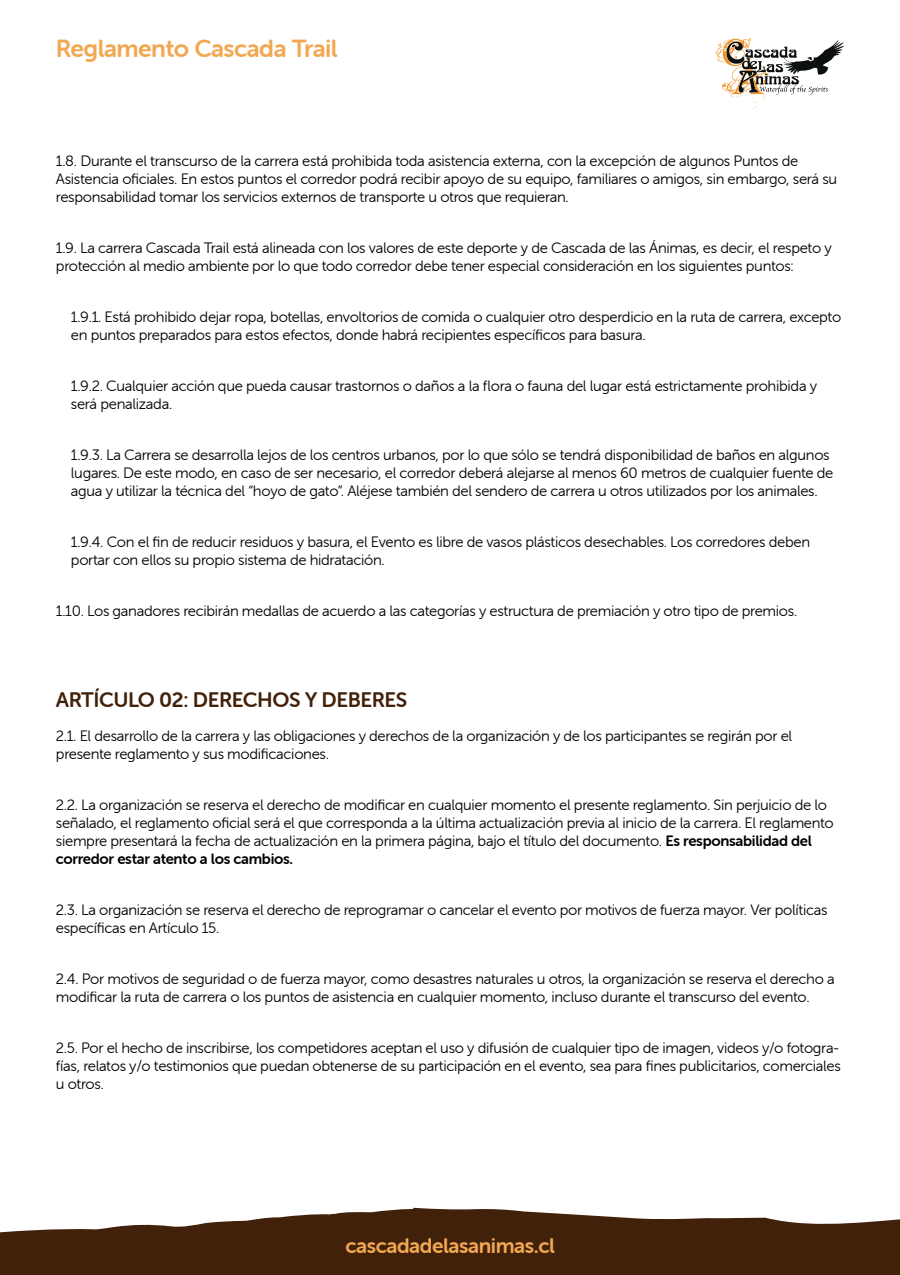
<style>
.page{position:relative;width:900px;height:1275px;background:#fff}
.page>*{position:absolute;margin:0;border:0;box-sizing:border-box;transform-origin:0 0}
.t1{font:24.75px "Museo Sans Rounded 700";letter-spacing:-.02em;color:#f2a852}
.t2{font:21px "Museo Sans Rounded 700";letter-spacing:-.02em;color:#42210b}
.t3{font:21px "Museo Sans Rounded 700";letter-spacing:-.02em;color:#f2a852}
.t4{font:15px/18px "Museo Sans Rounded 300";letter-spacing:-.02em;color:#000}
.t5{font:15px "Museo Sans Rounded 700";letter-spacing:-.02em;color:#000}
.s1{font-family:"Museo Sans Rounded 700"}
</style>
<div class="page">
<svg style="left:714px;top:38px;width:130px;height:71px"></svg>
<svg style="left:0;top:1207px;width:900px;height:68px;fill:#42210b"></svg>
<h1 class="t1" style="left:56px;top:35px;width:283px">Reglamento Cascada Trail</h1>
<p class="t4" style="left:56px;top:152px;width:783px">1.8. Durante el transcurso de la carrera está prohibida toda asistencia externa, con la excepción de algunos Puntos de<br>Asistencia oficiales. En estos puntos el corredor podrá recibir apoyo de su equipo, familiares o amigos, sin embargo, será su responsabilidad tomar los servicios externos de transporte u otros que requieran.</p>
<p class="t4" style="left:56px;top:239px;width:777px">1.9. La carrera Cascada Trail está alineada con los valores de este deporte y de Cascada de las Ánimas, es decir, el respeto y protección al medio ambiente por lo que todo corredor debe tener especial consideración en los siguientes puntos:</p>
<p class="t4" style="left:71px;top:308px;width:772px">1.9.1. Está prohibido dejar ropa, botellas, envoltorios de comida o cualquier otro desperdicio en la ruta de carrera, excepto en puntos preparados para estos efectos, donde habrá recipientes específicos para basura.</p>
<p class="t4" style="left:71px;top:377px;width:748px">1.9.2. Cualquier acción que pueda causar trastornos o daños a la flora o fauna del lugar está estrictamente prohibida y será penalizada.</p>
<p class="t4" style="left:71px;top:446px;width:764px">1.9.3. La Carrera se desarrolla lejos de los centros urbanos, por lo que sólo se tendrá disponibilidad de baños en algunos lugares. De este modo, en caso de ser necesario, el corredor deberá alejarse al menos 60 metros de cualquier fuente de agua y utilizar la técnica del “hoyo de gato”. Aléjese también del sendero de carrera u otros utilizados por los animales.</p>
<p class="t4" style="left:71px;top:533px;width:741px">1.9.4. Con el fin de reducir residuos y basura, el Evento es libre de vasos plásticos desechables. Los corredores deben portar con ellos su propio sistema de hidratación.</p>
<p class="t4" style="left:56px;top:602px;width:743px">1.10. Los ganadores recibirán medallas de acuerdo a las categorías y estructura de premiación y otro tipo de premios.</p>
<h2 class="t2" style="left:56px;top:688px;width:353px">ARTÍCULO 02: DERECHOS Y DEBERES</h2>
<p class="t4" style="left:56px;top:727px;width:738px">2.1. El desarrollo de la carrera y las obligaciones y derechos de la organización y de los participantes se regirán por el presente reglamento y sus modificaciones.</p>
<p class="t4" style="left:56px;top:796px;width:779px">2.2. La organización se reserva el derecho de modificar en cualquier momento el presente reglamento. Sin perjuicio de lo señalado, el reglamento oficial será el que corresponda a la última actualización previa al inicio de la carrera. El reglamento siempre presentará la fecha de actualización en la primera página, bajo el título del documento. <span class="s1">Es responsabilidad del</span></p>
<p class="t5" style="left:56px;top:850px;width:239px">corredor estar atento a los cambios.</p>
<p class="t4" style="left:56px;top:901px;width:773px">2.3. La organización se reserva el derecho de reprogramar o cancelar el evento por motivos de fuerza mayor. Ver políticas específicas en Artículo 15.</p>
<p class="t4" style="left:56px;top:970px;width:780px">2.4. Por motivos de seguridad o de fuerza mayor, como desastres naturales u otros, la organización se reserva el derecho a modificar la ruta de carrera o los puntos de asistencia en cualquier momento, incluso durante el transcurso del evento.</p>
<p class="t4" style="left:56px;top:1039px;width:786px;text-align:justify">2.5. Por el hecho de inscribirse, los competidores aceptan el uso y difusión de cualquier tipo de imagen, videos y/o fotogra&shy;fías, relatos y/o testimonios que puedan obtenerse de su participación en el evento, sea para fines publicitarios, comerciales u otros.</p>
<h2 class="t3" style="left:345px;top:1234px;width:211px">cascadadelasanimas.cl</h2>
</div>
